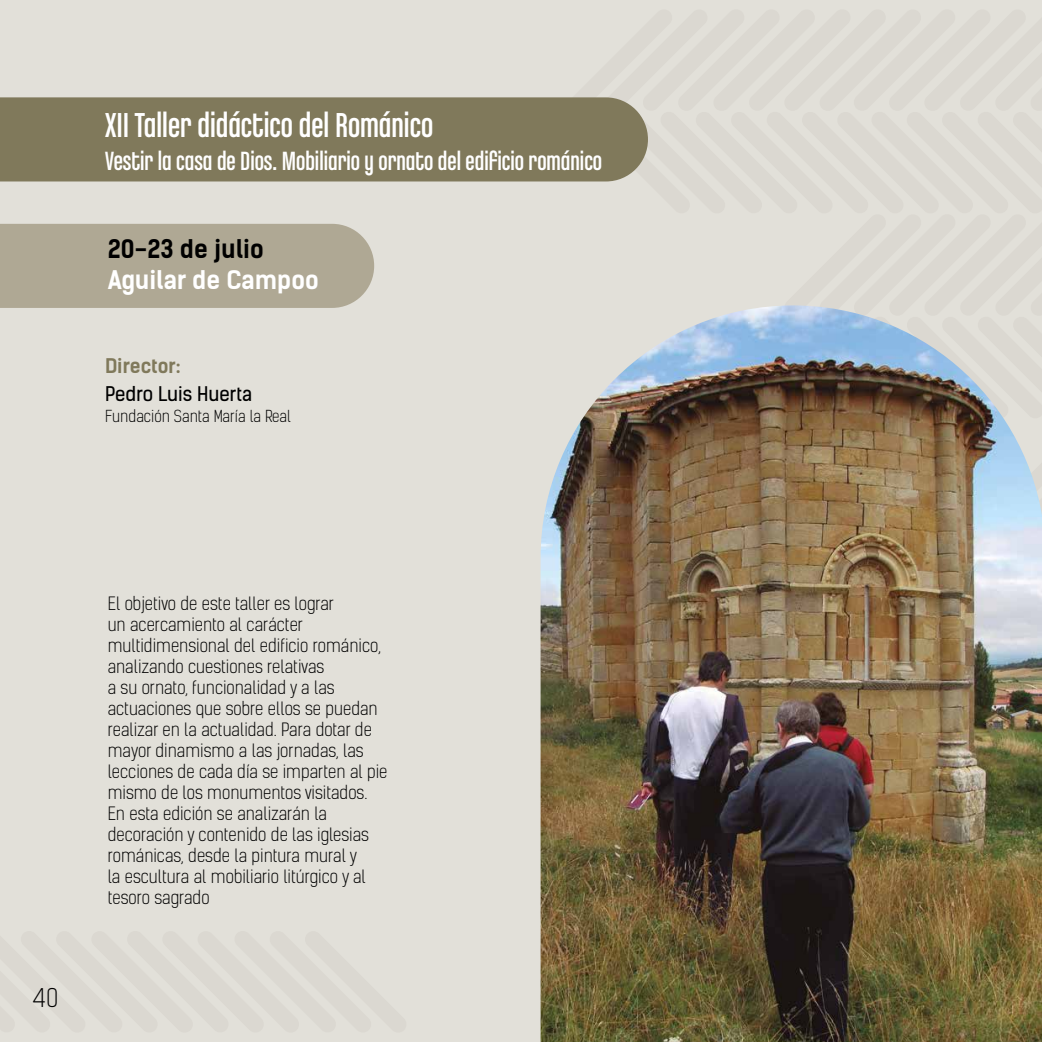
<style>
.page{position:relative;width:1042px;height:1042px;background:#e2e0d9}
.page>*{position:absolute;margin:0;border:0;box-sizing:border-box;transform-origin:0 0}
.t1{font:36.75px "Chalet Comprime Cologne Eighty";color:#fff}
.t2{font:28px "Chalet Comprime Cologne Eighty";color:#fff}
.t3{font:700 24.5px "Kelson Sans";color:#fff}
.t4{font:700 24.5px "Kelson Sans";color:#000}
.t5{font:300 24.5px "Kelson Sans";color:#000}
.t6{font:19.25px "Kelson Sans";color:#000}
.t7{font:700 19.25px "Kelson Sans";color:#80795b}
.t8{font:300 17.5px/21px "Kelson Sans";color:#000}
.t9{font:300 15.75px "Kelson Sans";color:#000}
</style>
<div class="page">
<div style="left:0;top:97px;width:648px;height:84px;background:#80795b"></div>
<div style="left:0;top:224px;width:374px;height:84px;background:#afa894"></div>
<img style="left:540px;top:305px;width:502px;height:737px">
<h1 class="t1" style="left:105px;top:105px;width:329px">XII Taller didáctico del Románico</h1>
<h2 class="t2" style="left:105px;top:146px;width:498px">Vestir la casa de Dios. Mobiliario y ornato del edificio románico</h2>
<h3 class="t4" style="left:108px;top:234px;width:158px">20-23 de julio</h3>
<h3 class="t3" style="left:108px;top:265px;width:213px">Aguilar de Campoo</h3>
<p class="t7" style="left:105px;top:353px;width:77px">Director:</p>
<p class="t6" style="left:105px;top:381px;width:148px">Pedro Luis Huerta</p>
<p class="t9" style="left:105px;top:407px;width:187px">Fundación Santa María la Real</p>
<h3 class="t5" style="left:33px;top:983px;width:26px">40</h3>
<p class="t8" style="left:108px;top:593px;width:281px">El objetivo de este taller es lograr<br>un acercamiento al carácter multidimensional del edificio románico, analizando cuestiones relativas<br>a su ornato, funcionalidad y a las actuaciones que sobre ellos se puedan realizar en la actualidad. Para dotar de mayor dinamismo a las jornadas, las lecciones de cada día se imparten al pie mismo de los monumentos visitados.<br>En esta edición se analizarán la decoración y contenido de las iglesias románicas, desde la pintura mural y<br>la escultura al mobiliario litúrgico y al tesoro sagrado</p>
</div>
